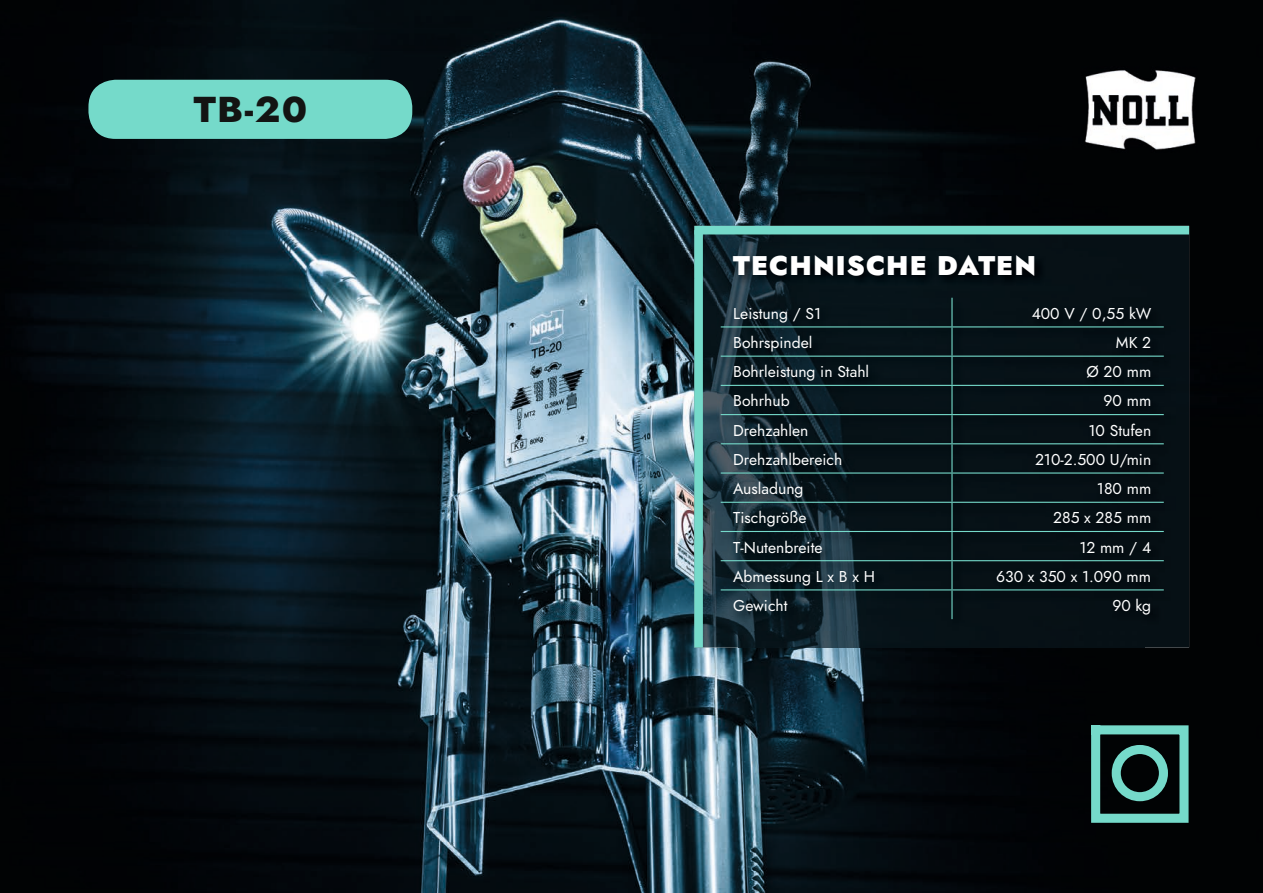
<style>
.page{position:relative;width:1263px;height:893px;background:#fff}
.page>*{position:absolute;margin:0;border:0;box-sizing:border-box;transform-origin:0 0}
.t1{font:800 36px "Jost";color:#131413;scale:1.04 1}
.t2{font:900 27px "Jost";letter-spacing:.04em;color:#fff}
.t3{font:15.75px "Jost";color:#fff}
</style>
<div class="page">
<img style="left:0;top:0;width:1263px;height:893px">
<img style="left:703px;top:234px;width:486px;height:44px">
<img style="left:703px;top:278px;width:36px;height:369px">
<div style="left:1145px;top:278px;width:44px;height:369px;background:#061015"></div>
<img style="left:739px;top:631px;width:406px;height:16px">
<img style="left:1081px;top:66px;width:117px;height:86px">
<div style="left:694px;top:226px;width:495px;height:8px;background:#75daca"></div>
<div style="left:694px;top:230px;width:9px;height:417px;background:#75daca"></div>
<img style="left:717px;top:252px;width:458px;height:379px">
<hr style="left:721px;top:326px;width:231px;height:1px;background:#75daca">
<hr style="left:952px;top:326px;width:212px;height:1px;background:#75daca">
<hr style="left:721px;top:356px;width:231px;height:1px;background:#75daca">
<hr style="left:952px;top:356px;width:212px;height:1px;background:#75daca">
<hr style="left:721px;top:385px;width:231px;height:1px;background:#75daca">
<hr style="left:952px;top:385px;width:212px;height:1px;background:#75daca">
<hr style="left:721px;top:414px;width:231px;height:1px;background:#75daca">
<hr style="left:952px;top:414px;width:212px;height:1px;background:#75daca">
<hr style="left:721px;top:443px;width:231px;height:1px;background:#75daca">
<hr style="left:952px;top:443px;width:212px;height:1px;background:#75daca">
<hr style="left:721px;top:472px;width:231px;height:2px;background:#75daca">
<hr style="left:952px;top:472px;width:212px;height:2px;background:#75daca">
<hr style="left:721px;top:502px;width:231px;height:1px;background:#75daca">
<hr style="left:952px;top:502px;width:212px;height:1px;background:#75daca">
<hr style="left:721px;top:531px;width:231px;height:1px;background:#75daca">
<hr style="left:952px;top:531px;width:212px;height:1px;background:#75daca">
<hr style="left:721px;top:560px;width:231px;height:1px;background:#75daca">
<hr style="left:952px;top:560px;width:212px;height:1px;background:#75daca">
<hr style="left:721px;top:589px;width:231px;height:1px;background:#75daca">
<hr style="left:952px;top:589px;width:212px;height:1px;background:#75daca">
<svg style="left:951px;top:298px;width:1px;height:321px"></svg>
<div style="left:88px;top:80px;width:324px;height:59px;background:#75daca;border-radius:27px"></div>
<svg style="left:1082px;top:716px;width:111px;height:111px;background:#244541"></svg>
<div style="left:1112px;top:745px;width:56px;height:56px;border:9px solid #75daca;border-radius:50%"></div>
<h1 class="t1" style="left:194px;top:83px;width:111px">TB-20</h1>
<h2 class="t2" style="left:733px;top:246px;width:304px">TECHNISCHE DATEN</h2>
<p class="t3" style="left:733px;top:303px;width:90px">Leistung / S1</p>
<p class="t3" style="left:1032px;top:303px;width:121px">400 V / 0,55 kW</p>
<p class="t3" style="left:733px;top:332px;width:81px">Bohrspindel</p>
<p class="t3" style="left:1116px;top:332px;width:37px">MK 2</p>
<p class="t3" style="left:733px;top:361px;width:137px">Bohrleistung in Stahl</p>
<p class="t3" style="left:1086px;top:361px;width:66px">Ø 20 mm</p>
<p class="t3" style="left:733px;top:390px;width:58px">Bohrhub</p>
<p class="t3" style="left:1103px;top:390px;width:49px">90 mm</p>
<p class="t3" style="left:733px;top:419px;width:77px">Drehzahlen</p>
<p class="t3" style="left:1088px;top:419px;width:64px">10 Stufen</p>
<p class="t3" style="left:733px;top:449px;width:111px">Drehzahlbereich</p>
<p class="t3" style="left:1035px;top:449px;width:118px">210-2.500 U/min</p>
<p class="t3" style="left:733px;top:478px;width:72px">Ausladung</p>
<p class="t3" style="left:1097px;top:478px;width:56px">180 mm</p>
<p class="t3" style="left:733px;top:507px;width:75px">Tischgröße</p>
<p class="t3" style="left:1053px;top:507px;width:100px">285 x 285 mm</p>
<p class="t3" style="left:733px;top:536px;width:91px">T-Nutenbreite</p>
<p class="t3" style="left:1079px;top:536px;width:73px">12 mm / 4</p>
<p class="t3" style="left:733px;top:566px;width:143px">Abmessung L x B x H</p>
<p class="t3" style="left:996px;top:566px;width:156px">630 x 350 x 1.090 mm</p>
<p class="t3" style="left:733px;top:595px;width:56px">Gewicht</p>
<p class="t3" style="left:1112px;top:595px;width:40px">90 kg</p>
</div>
